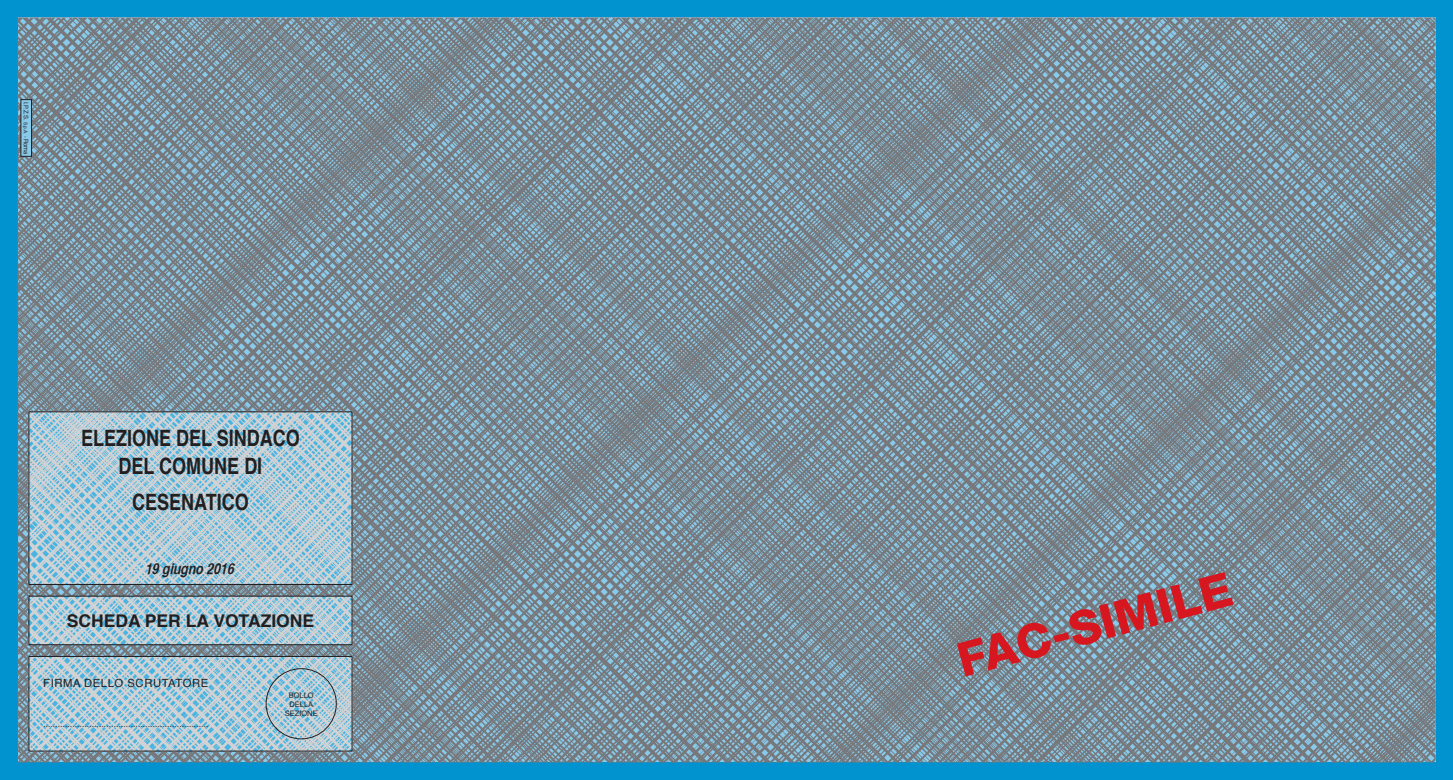
<style>
.page{position:relative;width:1453px;height:780px;background:#0093d0}
.page>*{position:absolute;margin:0;border:0;box-sizing:border-box;transform-origin:0 0}
.t1{font:800 47.5px "Helvetica Neue";color:#d7171f}
.t2{font:700 22.5px/28.4px "Helvetica";color:#231f20;text-align:center;scale:.8 1}
.t3{font:700 17.5px "Helvetica";color:#231f20}
.t4{font:italic 15px "Helvetica CY Bold";color:#231f20}
.t5{font:11.25px "Helvetica";letter-spacing:.05em;color:#231f20}
.t6{font:8.75px "Helvetica";color:#231f20}
.t7{font:7.5px/9px "Helvetica";color:#231f20;text-align:center}
.t8{font:6.25px "Helvetica";color:#231f20;scale:.93 1}
.s1{font-size:5px}
</style>
<div class="page">
<img style="left:18px;top:18px;width:1417px;height:744px">
<div style="left:21px;top:100px;width:11px;height:56px;background:#89c9ea"></div>
<div style="left:21px;top:99px;width:11px;height:58px;border:1px solid #231f20"></div>
<img style="left:30px;top:413px;width:321px;height:170px">
<div style="left:28px;top:411px;width:325px;height:174px;border:1px solid #231f20"></div>
<img style="left:30px;top:597px;width:321px;height:46px">
<div style="left:28px;top:595px;width:325px;height:50px;border:1px solid #231f20"></div>
<img style="left:30px;top:658px;width:321px;height:91px">
<div style="left:28px;top:656px;width:325px;height:95px;border:1px solid #231f20"></div>
<div style="left:266px;top:668px;width:71px;height:71px;border:1px solid #231f20;border-radius:50%"></div>
<p class="t8" style="left:31px;top:102px;width:58px;rotate:90deg">I.P.Z.S. <span class="s1">S.p.A. -</span> Roma</p>
<h2 class="t2" style="left:81px;top:424px;width:275px">ELEZIONE DEL SINDACO<br>DEL COMUNE DI</h2>
<h2 class="t2" style="left:132px;top:488px;width:147px">CESENATICO</h2>
<h3 class="t4" style="left:146px;top:560px;width:90px">19 giugno 2016</h3>
<h3 class="t3" style="left:67px;top:606px;width:249px">SCHEDA PER LA VOTAZIONE</h3>
<p class="t5" style="left:43px;top:674px;width:166px">FIRMA DELLO SCRUTATORE</p>
<p class="t6" style="left:43px;top:717px;width:167px">....................................................................</p>
<p class="t7" style="left:285px;top:690px;width:34px">BOLLO<br>DELLA<br>SEZIONE</p>
<h1 class="t1" style="left:951px;top:633px;width:284px;rotate:-15deg">FAC-SIMILE</h1>
</div>
